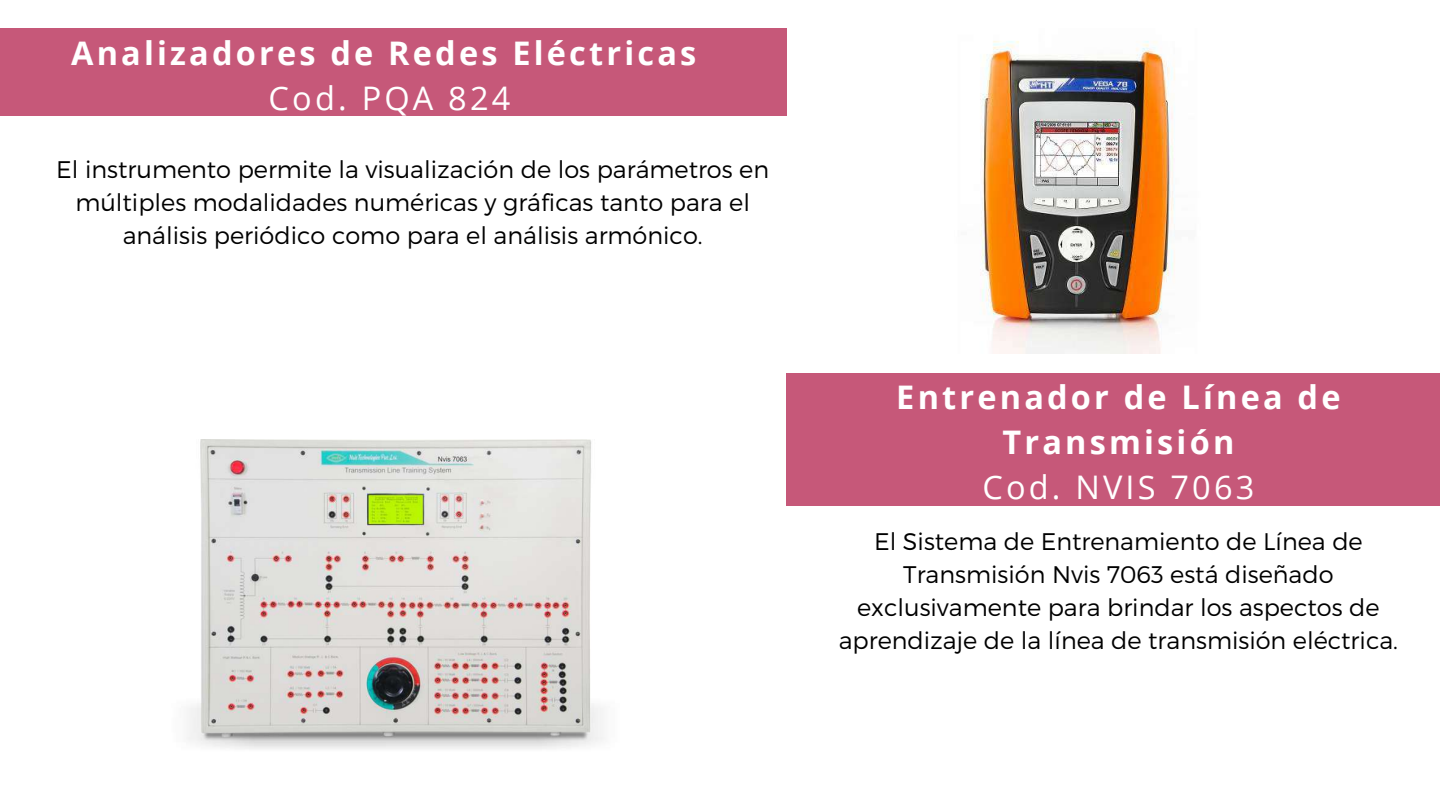
<style>
.page{position:relative;width:1440px;height:810px;background:#fff}
.page>*{position:absolute;margin:0;border:0;box-sizing:border-box;transform-origin:0 0}
.t1{font:700 32.5px/45px "Open Sans";letter-spacing:.1em;color:#fff;text-align:center}
.t2{font:32.5px "Open Sans";letter-spacing:.1em;color:#fff}
.t3{font:300 24px/33px "Montserrat";color:#000;text-align:center}
</style>
<div class="page">
<div style="left:0;top:29px;width:786px;height:87px;background:#c65879"></div>
<div style="left:786px;top:373px;width:654px;height:133px;background:#c65879"></div>
<img style="left:980px;top:41px;width:195px;height:312px">
<img style="left:187px;top:440px;width:417px;height:309px">
<h1 class="t1" style="left:71px;top:30px;width:627px">Analizadores de Redes Eléctricas</h1>
<h1 class="t2" style="left:269px;top:75px;width:243px">Cod. PQA 824</h1>
<p class="t3" style="left:56px;top:151px;width:714px">El instrumento permite la visualización de los parámetros en múltiples modalidades numéricas y gráficas tanto para el análisis periódico como para el análisis armónico.</p>
<h1 class="t1" style="left:896px;top:374px;width:446px">Entrenador de Línea de<br>Transmisión</h1>
<h1 class="t2" style="left:982px;top:464px;width:274px">Cod. NVIS 7063</h1>
<p class="t3" style="left:839px;top:523px;width:561px">El Sistema de Entrenamiento de Línea de Transmisión Nvis 7063 está diseñado exclusivamente para brindar los aspectos de aprendizaje de la línea de transmisión eléctrica.</p>
</div>
